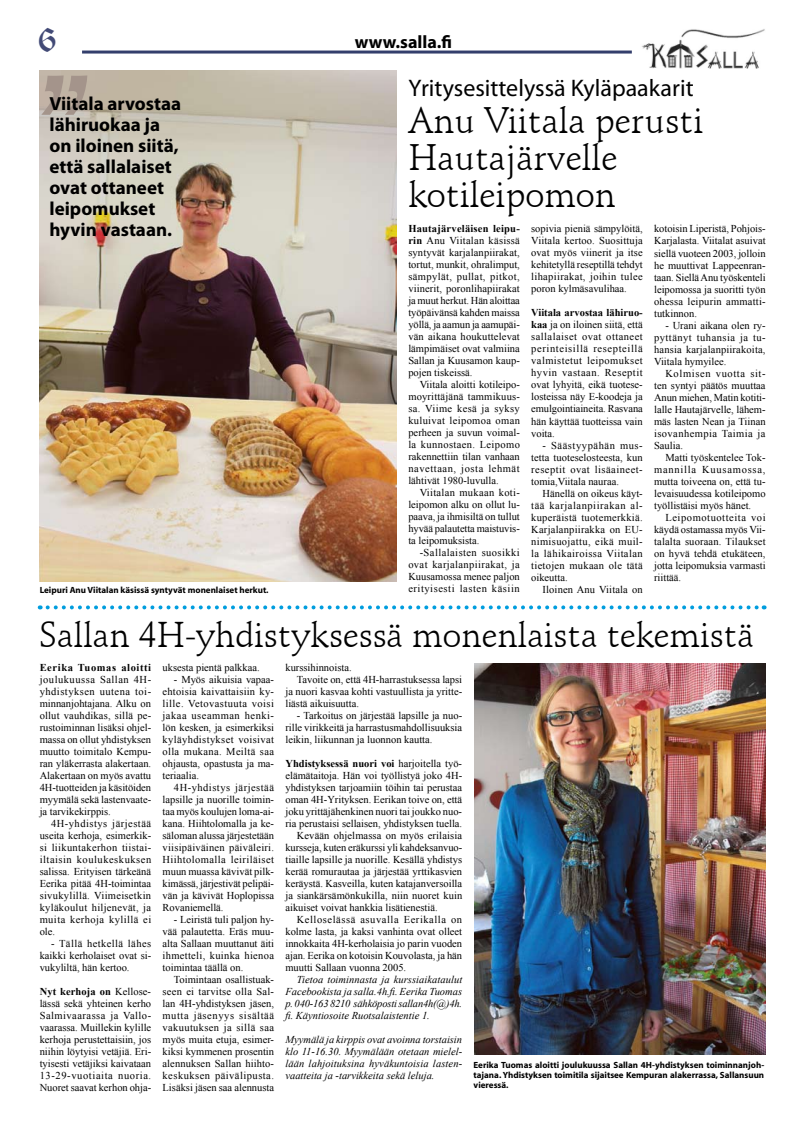
<style>
.page{position:relative;width:794px;height:1134px;background:#fff}
.page>*{position:absolute;margin:0;border:0;box-sizing:border-box;transform-origin:0 0}
.t1{font:700 120px "Schneidler BT";color:#a4948b}
.t2{font:36px/37px "Schneidler BT";color:#000}
.t3{font:36px "Old English Text";color:#424a76}
.t4{font:35px "Schneidler BT";color:#000}
.t5{font:24px "Myriad Pro";color:#000}
.t6{font:700 19px/21px "Myriad Pro";color:#000}
.t7{font:700 18px "Myriad Pro";color:#000}
.t8{font:10.5px/12px "Times New Roman";color:#000;text-align:justify}
.t9{font:italic 10.5px/12px "Times New Roman";color:#000;text-align:justify}
.t10{font:700 10.5px "Times New Roman";color:#000}
.t11{font:10.5px "Times New Roman";letter-spacing:.055em;color:#000}
.t12{font:700 10.5px "Times New Roman";letter-spacing:.055em;color:#000}
.t13{font:700 9px/10px "Myriad";color:#000;text-align:justify}
.s1{font-weight:700}
.s2{font-weight:400}
</style>
<div class="page">
<hr style="left:82px;top:51px;width:550px;height:3px;background:#333e6c">
<img style="left:642px;top:29px;width:123px;height:40px">
<img style="left:40px;top:71px;width:357px;height:511px">
<img style="left:474px;top:663px;width:291px;height:391px">
<svg style="left:48px;top:605px;width:716px;height:4px"></svg>
<h2 class="t3" style="left:38px;top:16px;width:20px">6</h2>
<h3 class="t7" style="left:355px;top:30px;width:99px">www.salla.fi</h3>
<h1 class="t1" style="left:36px;top:46px;width:60px">”</h1>
<h3 class="t6" style="left:49px;top:92px;width:133px">Viitala arvostaa lähiruokaa ja on iloinen siitä, että sallalaiset ovat ottaneet leipomukset hyvin vastaan.</h3>
<p class="t13" style="left:40px;top:585px;width:230px">Leipuri Anu Viitalan käsissä syntyvät monenlaiset herkut.</p>
<h3 class="t5" style="left:408px;top:74px;width:287px">Yritysesittelyssä Kyläpaakarit</h3>
<h2 class="t2" style="left:408px;top:103px;width:296px">Anu Viitala perusti<br>Hautajärvelle kotileipomon</h2>
<p class="t8" style="left:408px;top:223px;width:113px"><span class="s1">Hautajärveläisen leipu&shy;rin</span> Anu Viitalan käsissä syntyvät karjalanpiirakat, tortut, munkit, ohralimput, sämpylät, pullat, pitkot, viinerit, poronlihapiirakat ja muut herkut. Hän aloittaa työpäivänsä kahden maissa yöllä, ja aamun ja aamupäi&shy;vän aikana houkuttelevat lämpimäiset ovat valmiina Sallan ja Kuusamon kaup&shy;pojen tiskeissä.</p>
<p class="t8" style="left:408px;top:379px;width:113px;text-indent:11px">Viitala aloitti kotileipo&shy;moyrittäjänä tammikuus&shy;sa. Viime kesä ja syksy kuluivat leipomoa oman perheen ja suvun voimal&shy;la kunnostaen. Leipomo rakennettiin tilan vanhaan navettaan, josta lehmät lähtivät 1980-luvulla.</p>
<p class="t8" style="left:408px;top:487px;width:113px;text-indent:11px">Viitalan mukaan koti&shy;leipomon alku on ollut lu&shy;paava, ja ihmisiltä on tullut hyvää palautetta maistuvis&shy;ta leipomuksista.</p>
<p class="t8" style="left:408px;top:547px;width:113px;text-indent:11px">-Sallalaisten suosikki ovat karjalanpiirakat, ja Kuusamossa menee paljon erityisesti lasten käsiin</p>
<p class="t8" style="left:531px;top:223px;width:113px">sopivia pieniä sämpylöitä, Viitala kertoo. Suosittuja ovat myös viinerit ja itse kehitetyllä reseptillä tehdyt lihapiirakat, joihin tulee poron kylmäsavulihaa.</p>
<p class="t8" style="left:531px;top:307px;width:113px"><span class="s1">Viitala arvostaa lähiruo&shy;kaa</span> ja on iloinen siitä, että sallalaiset ovat ottaneet perinteisillä resepteillä valmistetut leipomukset hyvin vastaan. Reseptit ovat lyhyitä, eikä tuotese&shy;losteissa näy E-koodeja ja emulgointiaineita. Rasvana hän käyttää tuotteissa vain voita.</p>
<p class="t8" style="left:531px;top:439px;width:113px;text-indent:11px">- Säästyypähän mus&shy;tetta tuoteselosteesta, kun reseptit ovat lisäaineet&shy;tomia,Viitala nauraa.</p>
<p class="t8" style="left:531px;top:487px;width:113px;text-indent:11px">Hänellä on oikeus käyt&shy;tää karjalanpiirakan al&shy;kuperäistä tuotemerkkiä.<br>Karjalanpiirakka on EU&shy;nimisuojattu, eikä muil&shy;la lähikairoissa Viitalan tietojen mukaan ole tätä oikeutta.</p>
<p class="t8" style="left:542px;top:583px;width:102px">Iloinen Anu Viitala on</p>
<p class="t8" style="left:654px;top:223px;width:113px">kotoisin Liperistä, Pohjois-Karjalasta. Viitalat asuivat siellä vuoteen 2003, jolloin he muuttivat Lappeenran&shy;taan. Siellä Anu työskenteli leipomossa ja suoritti työn ohessa leipurin ammatti&shy;tutkinnon.</p>
<p class="t8" style="left:654px;top:319px;width:113px;text-indent:11px">- Urani aikana olen ry&shy;pyttänyt tuhansia ja tu&shy;hansia karjalanpiirakoita, Viitala hymyilee.</p>
<p class="t8" style="left:654px;top:367px;width:113px;text-indent:11px">Kolmisen vuotta sit&shy;ten syntyi päätös muuttaa Anun miehen, Matin kotiti&shy;lalle Hautajärvelle, lähem&shy;mäs lasten Nean ja Tiinan isovanhempia Taimia ja Saulia.</p>
<p class="t8" style="left:654px;top:451px;width:113px;text-indent:11px">Matti työskentelee Tok&shy;mannilla Kuusamossa, mutta toiveena on, että tu&shy;levaisuudessa kotileipomo työllistäisi myös hänet.</p>
<p class="t8" style="left:654px;top:511px;width:113px;text-indent:11px">Leipomotuotteita voi käydä ostamassa myös Vii&shy;talalta suoraan. Tilaukset on hyvä tehdä etukäteen, jotta leipomuksia varmasti riittää.</p>
<h3 class="t4" style="left:39px;top:613px;width:717px">Sallan 4H-yhdistyksessä monenlaista tekemistä</h3>
<p class="t8" style="left:163px;top:661px;width:99px">uksesta pientä palkkaa.</p>
<p class="t8" style="left:163px;top:673px;width:113px;text-indent:11px">- Myös aikuisia vapaa&shy;ehtoisia kaivattaisiin ky&shy;lille. Vetovastuuta voisi jakaa useamman henki&shy;lön kesken, ja esimerkiksi kyläyhdistykset voisivat olla mukana. Meiltä saa ohjausta, opastusta ja ma&shy;teriaalia.</p>
<p class="t8" style="left:163px;top:781px;width:113px;text-indent:11px">4H-yhdistys järjestää lapsille ja nuorille toimin&shy;taa myös koulujen loma-ai&shy;kana. Hiihtolomalla ja ke&shy;säloman alussa järjestetään viisipäiväinen päiväleiri.<br>Hiihtolomalla leiriläiset muun muassa kävivät pilk&shy;kimässä, järjestivät pelipäi&shy;vän ja kävivät Hoplopissa Rovaniemellä.</p>
<p class="t8" style="left:163px;top:913px;width:113px;text-indent:11px">- Leiristä tuli paljon hy&shy;vää palautetta. Eräs muu&shy;alta Sallaan muuttanut äiti ihmetteli, kuinka hienoa toimintaa täällä on.</p>
<p class="t8" style="left:163px;top:973px;width:113px;text-indent:11px">Toimintaan osallistuak&shy;seen ei tarvitse olla Sal&shy;lan 4H-yhdistyksen jäsen, mutta jäsenyys sisältää vakuutuksen ja sillä saa myös muita etuja, esimer&shy;kiksi kymmenen prosentin alennuksen Sallan hiihto&shy;keskuksen päivälipusta.<br>Lisäksi jäsen saa alennusta</p>
<p class="t8" style="left:285px;top:661px;width:68px">kurssihinnoista.</p>
<p class="t8" style="left:297px;top:673px;width:167px">Tavoite on, että 4H-harrastuksessa lapsi</p>
<p class="t8" style="left:285px;top:685px;width:178px">ja nuori kasvaa kohti vastuullista ja yritte-</p>
<p class="t8" style="left:285px;top:697px;width:75px">liästä aikuisuutta.</p>
<p class="t8" style="left:285px;top:709px;width:178px;text-indent:11px">- Tarkoitus on järjestää lapsille ja nuo&shy;rille virikkeitä ja harrastusmahdollisuuksia leikin, liikunnan ja luonnon kautta.</p>
<p class="t10" style="left:285px;top:756px;width:178px">Yhdistyksessä nuori voi <span class="s2">harjoitella työ-</span></p>
<p class="t8" style="left:285px;top:769px;width:178px">elämätaitoja. Hän voi työllistyä joko 4H-</p>
<p class="t8" style="left:285px;top:781px;width:178px">yhdistyksen tarjoamiin töihin tai perustaa</p>
<p class="t8" style="left:285px;top:793px;width:178px">oman 4H-Yrityksen. Eerikan toive on, että</p>
<p class="t8" style="left:285px;top:805px;width:178px">joku yrittäjähenkinen nuori tai joukko nuo-</p>
<p class="t8" style="left:285px;top:817px;width:178px">ria perustaisi sellaisen, yhdistyksen tuella.</p>
<p class="t8" style="left:297px;top:829px;width:167px">Kevään ohjelmassa on myös erilaisia</p>
<p class="t8" style="left:285px;top:841px;width:178px">kursseja, kuten eräkurssi yli kahdeksanvuo-</p>
<p class="t8" style="left:285px;top:853px;width:178px">tiaille lapsille ja nuorille. Kesällä yhdistys</p>
<p class="t8" style="left:285px;top:865px;width:178px">kerää romurautaa ja järjestää yrttikasvien</p>
<p class="t8" style="left:285px;top:877px;width:178px">keräystä. Kasveilla, kuten katajanversoilla</p>
<p class="t8" style="left:285px;top:889px;width:178px">ja siankärsämönkukilla, niin nuoret kuin</p>
<p class="t8" style="left:285px;top:901px;width:154px">aikuiset voivat hankkia lisätienestiä.</p>
<p class="t11" style="left:297px;top:912px;width:167px">Kelloselässä asuvalla Eerikalla on</p>
<p class="t8" style="left:285px;top:925px;width:178px">kolme lasta, ja kaksi vanhinta ovat olleet</p>
<p class="t8" style="left:285px;top:937px;width:178px">innokkaita 4H-kerholaisia jo parin vuoden</p>
<p class="t8" style="left:285px;top:949px;width:178px">ajan. Eerika on kotoisin Kouvolasta, ja hän</p>
<p class="t8" style="left:285px;top:961px;width:122px">muutti Sallaan vuonna 2005.</p>
<p class="t9" style="left:285px;top:973px;width:178px;text-indent:11px">Tietoa toiminnasta ja kurssiaikataulut Facebookista ja salla.4h.fi. Eerika Tuomas p. 040-163 8210 sähköposti sallan4h(@)4h. fi. Käyntiosoite Ruotsalaistentie 1.</p>
<p class="t9" style="left:285px;top:1033px;width:178px">Myymälä ja kirppis ovat avoinna torstaisin klo 11-16.30. Myymälään otetaan mielel&shy;lään lahjoituksina hyväkuntoisia lasten&shy;vaatteita ja -tarvikkeita sekä leluja.</p>
<p class="t12" style="left:40px;top:660px;width:113px">Eerika Tuomas aloitti</p>
<p class="t8" style="left:40px;top:673px;width:113px">joulukuussa Sallan 4H&shy;yhdistyksen uutena toi&shy;minnanjohtajana. Alku on ollut vauhdikas, sillä pe&shy;rustoiminnan lisäksi ohjel&shy;massa on ollut yhdistyksen muutto toimitalo Kempu&shy;ran yläkerrasta alakertaan.<br>Alakertaan on myös avattu 4H-tuotteiden ja käsitöiden myymälä sekä lastenvaate&shy;ja tarvikekirppis.</p>
<p class="t8" style="left:40px;top:817px;width:113px;text-indent:11px">4H-yhdistys järjestää useita kerhoja, esimerkik&shy;si liikuntakerhon tiistai&shy;iltaisin koulukeskuksen salissa. Erityisen tärkeänä Eerika pitää 4H-toimintaa sivukylillä. Viimeisetkin kyläkoulut hiljenevät, ja muita kerhoja kylillä ei ole.</p>
<p class="t8" style="left:40px;top:937px;width:113px;text-indent:11px">- Tällä hetkellä lähes kaikki kerholaiset ovat si&shy;vukyliltä, hän kertoo.</p>
<p class="t8" style="left:40px;top:985px;width:113px"><span class="s1">Nyt kerhoja on</span> Kellose&shy;lässä sekä yhteinen kerho Salmivaarassa ja Vallo&shy;vaarassa. Muillekin kylille kerhoja perustettaisiin, jos niihin löytyisi vetäjiä. Eri&shy;tyisesti vetäjiksi kaivataan 13-29-vuotiaita nuoria.<br>Nuoret saavat kerhon ohja-</p>
<p class="t13" style="left:473px;top:1061px;width:292px">Eerika Tuomas aloitti joulukuussa Sallan 4H-yhdistyksen toiminnanjoh&shy;tajana. Yhdistyksen toimitila sijaitsee Kempuran alakerrassa, Sallansuun vieressä.</p>
</div>
